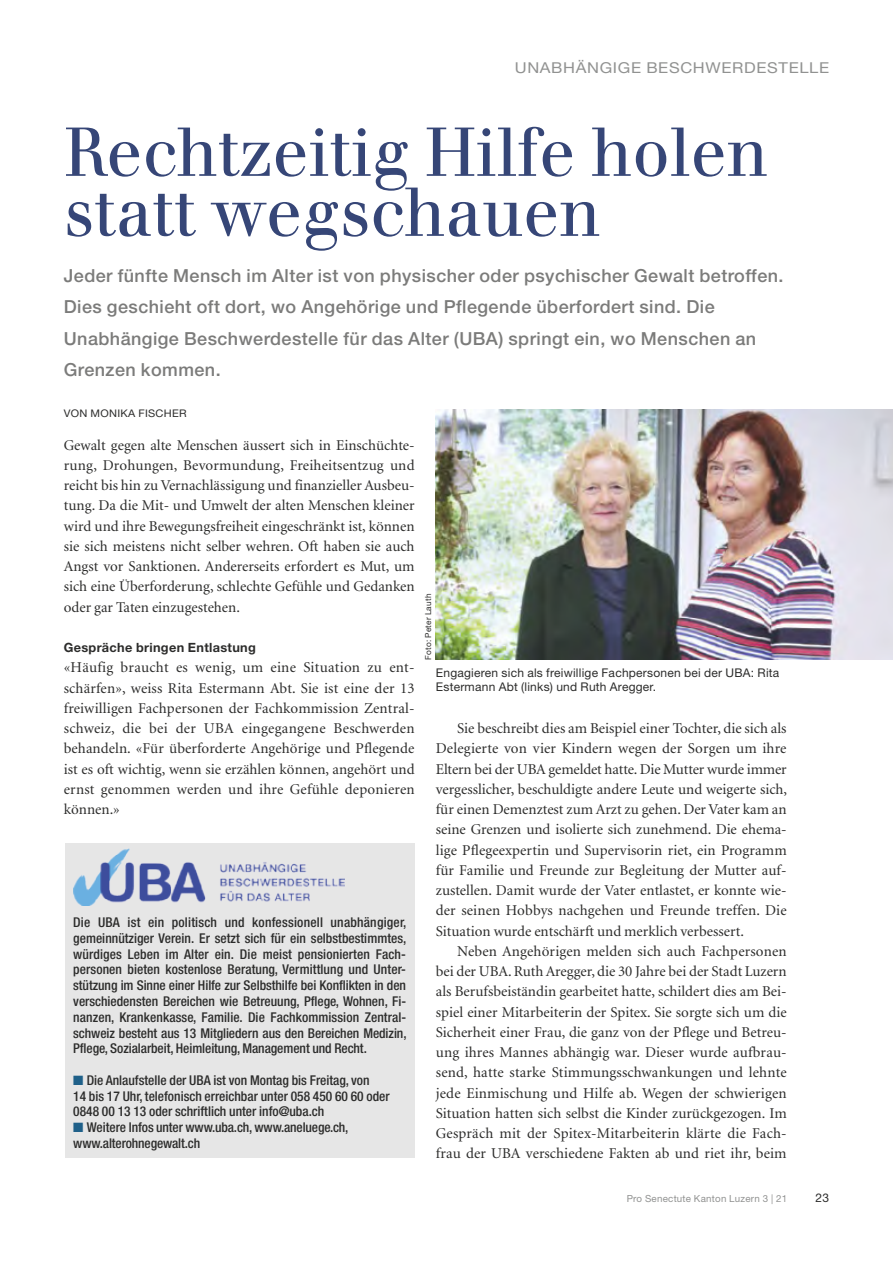
<style>
.page{position:relative;width:893px;height:1263px;background:#fff}
.page>*{position:absolute;margin:0;border:0;box-sizing:border-box;transform-origin:0 0}
.t1{font:67.5px/60px "Walbaum";color:#364677}
.t2{font:500 18px/31.5px "Helvetica Neue LT Std";letter-spacing:.025em;color:#7b7b7a}
.t3{font:15px/20.2px "Minion";color:#2c2c2b;text-align:justify}
.t4{font:15px "Helvetica Neue LT Std";letter-spacing:.04em;color:#919291;scale:1.1 1}
.t5{font:500 condensed 13.5px/15.8px "Helvetica Neue LT Std";color:#2c2c2b}
.t6{font:700 12.75px "Helvetica Neue LT Std";letter-spacing:.025em;color:#2c2c2b}
.t7{font:12px/14.2px "Helvetica Neue LT Std";letter-spacing:.02em;color:#2c2c2b}
.t8{font:10.5px "Helvetica Neue LT Std";letter-spacing:.025em;color:#2c2c2b;scale:1.05 1}
.t9{font:9.75px "Helvetica Neue LT Std";letter-spacing:.025em;color:#919291}
.t10{font:8.25px "Helvetica Neue LT Std";letter-spacing:.02em;color:#2c2c2b}
.s1{color:#1f6089}
</style>
<div class="page">
<img style="left:436px;top:409px;width:457px;height:251px">
<div style="left:65px;top:843px;width:350px;height:314px;background:#e6e6e6"></div>
<img style="left:74px;top:848px;width:271px;height:57px">
<p class="t4" style="left:515px;top:59px;width:287px">UNABHÄNGIGE BESCHWERDESTELLE</p>
<h1 class="t1" style="left:64px;top:123px;width:706px">Rechtzeitig Hilfe holen statt wegschauen</h1>
<p class="t2" style="left:64px;top:259px;width:721px">Jeder fünfte Mensch im Alter ist von physischer oder psychischer Gewalt betroffen.<br>Dies geschieht oft dort, wo Angehörige und Pflegende überfordert sind. Die Unabhängige Beschwerdestelle für das Alter (UBA) springt ein, wo Menschen an Grenzen kommen.</p>
<p class="t8" style="left:64px;top:407px;width:118px">VON MONIKA FISCHER</p>
<p class="t3" style="left:64px;top:435px;width:352px">Gewalt gegen alte Menschen äussert sich in Einschüchte&shy;rung, Drohungen, Bevormundung, Freiheitsentzug und reicht bis hin zu Vernachlässigung und finanzieller Ausbeu&shy;tung. Da die Mit- und Umwelt der alten Menschen kleiner wird und ihre Bewegungsfreiheit eingeschränkt ist, können sie sich meistens nicht selber wehren. Oft haben sie auch Angst vor Sanktionen. Andererseits erfordert es Mut, um sich eine Überforderung, schlechte Gefühle und Gedanken oder gar Taten einzugestehen.</p>
<p class="t6" style="left:64px;top:640px;width:194px">Gespräche bringen Entlastung</p>
<p class="t3" style="left:64px;top:658px;width:352px">«Häufig braucht es wenig, um eine Situation zu ent&shy;schärfen», weiss Rita Estermann Abt. Sie ist eine der 13 freiwilligen Fachpersonen der Fachkommission Zentral&shy;schweiz, die bei der UBA eingegangene Beschwerden behandeln. «Für überforderte Angehörige und Pflegende ist es oft wichtig, wenn sie erzählen können, angehört und ernst genommen werden und ihre Gefühle deponieren können.»</p>
<p class="t5" style="left:73px;top:914px;width:335px;text-align:justify">Die UBA ist ein politisch und konfessionell unabhängiger, gemeinnütziger Verein. Er setzt sich für ein selbstbestimmtes, würdiges Leben im Alter ein. Die meist pensionierten Fach&shy;personen bieten kostenlose Beratung, Vermittlung und Unter&shy;stützung im Sinne einer Hilfe zur Selbsthilfe bei Konflikten in den verschiedensten Bereichen wie Betreuung, Pflege, Wohnen, Fi&shy;nanzen, Krankenkasse, Familie. Die Fachkommission Zentral&shy;schweiz besteht aus 13 Mitgliedern aus den Bereichen Medizin, Pflege, Sozialarbeit, Heimleitung, Management und Recht.</p>
<p class="t5" style="left:73px;top:1072px;width:318px"><span class="s1">■</span> Die Anlaufstelle der UBA ist von Montag bis Freitag, von<br>14 bis 17 Uhr, telefonisch erreichbar unter 058 450 60 60 oder<br>0848 00 13 13 oder schriftlich unter info@uba.ch</p>
<p class="t5" style="left:73px;top:1119px;width:277px"><span class="s1">■</span> Weitere Infos unter www.uba.ch, www.aneluege.ch, www.alterohnegewalt.ch</p>
<p class="t10" style="left:423px;top:660px;width:67px;rotate:-90deg">Foto: Peter Lauth</p>
<p class="t7" style="left:436px;top:665px;width:345px">Engagieren sich als freiwillige Fachpersonen bei der UBA: Rita<br>Estermann Abt (links) und Ruth Aregger.</p>
<p class="t3" style="left:436px;top:719px;width:353px;text-indent:21px">Sie beschreibt dies am Beispiel einer Tochter, die sich als Delegierte von vier Kindern wegen der Sorgen um ihre Eltern bei der UBA gemeldet hatte. Die Mutter wurde immer vergesslicher, beschuldigte andere Leute und weigerte sich, für einen Demenztest zum Arzt zu gehen. Der Vater kam an seine Grenzen und isolierte sich zunehmend. Die ehema&shy;lige Pflegeexpertin und Supervisorin riet, ein Programm für Familie und Freunde zur Begleitung der Mutter auf&shy;zustellen. Damit wurde der Vater entlastet, er konnte wie&shy;der seinen Hobbys nachgehen und Freunde treffen. Die Situation wurde entschärft und merklich verbessert.</p>
<p class="t3" style="left:436px;top:941px;width:352px;text-indent:21px">Neben Angehörigen melden sich auch Fachpersonen bei der UBA. Ruth Aregger, die 30 Jahre bei der Stadt Luzern als Berufsbeiständin gearbeitet hatte, schildert dies am Bei&shy;spiel einer Mitarbeiterin der Spitex. Sie sorgte sich um die Sicherheit einer Frau, die ganz von der Pflege und Betreu&shy;ung ihres Mannes abhängig war. Dieser wurde aufbrau&shy;send, hatte starke Stimmungsschwankungen und lehnte jede Einmischung und Hilfe ab. Wegen der schwierigen Situation hatten sich selbst die Kinder zurückgezogen. Im Gespräch mit der Spitex-Mitarbeiterin klärte die Fach&shy;frau der UBA verschiedene Fakten ab und riet ihr, beim</p>
<p class="t9" style="left:627px;top:1193px;width:162px">Pro Senectute Kanton Luzern 3 | 21</p>
<p class="t7" style="left:815px;top:1191px;width:15px">23</p>
</div>
